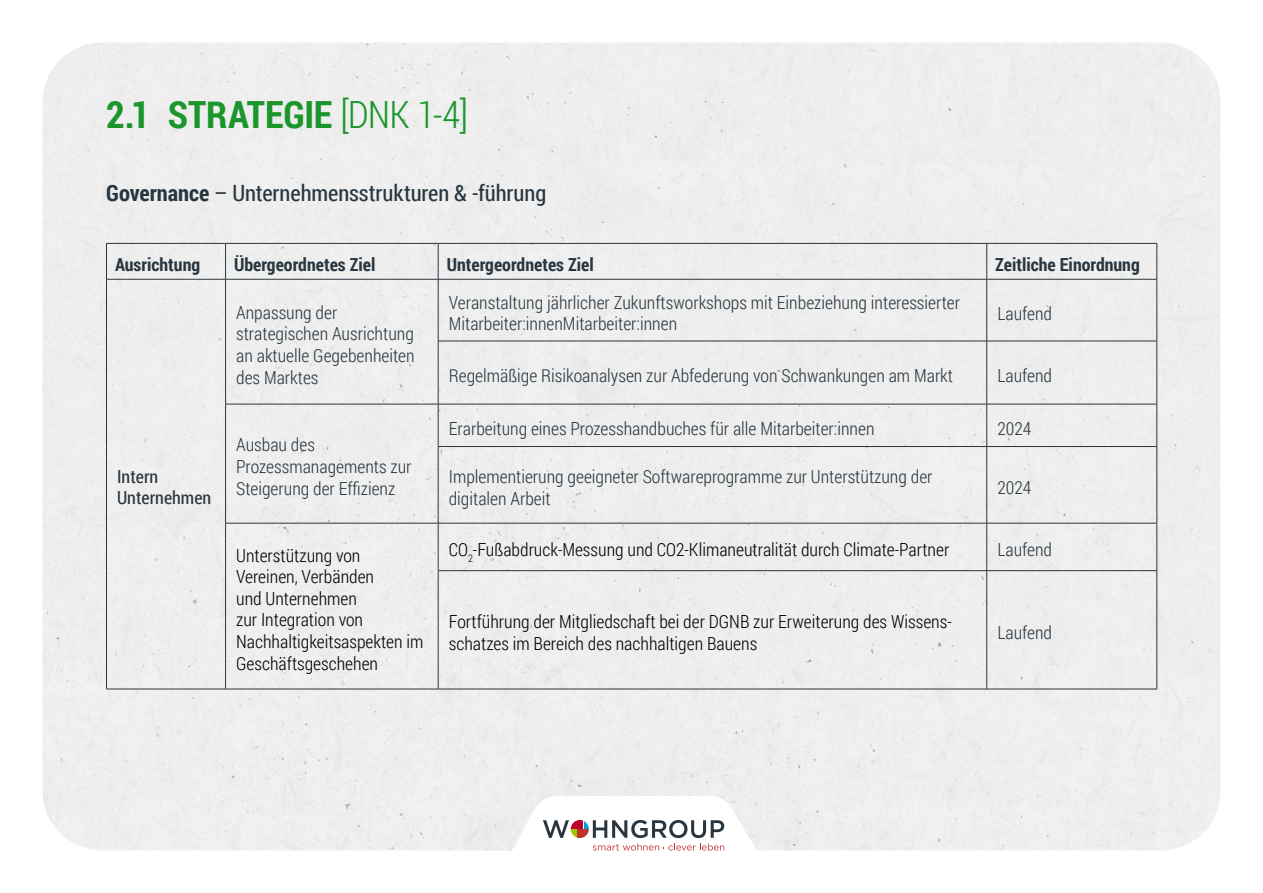
<style>
.page{position:relative;width:1263px;height:893px;background:#fff}
.page>*{position:absolute;margin:0;border:0;box-sizing:border-box;transform-origin:0 0}
.t1{font:700 37.5px "Roboto Condensed";letter-spacing:-.005em;color:#1a962b}
.t2{font:22.5px "Roboto Condensed";letter-spacing:-.005em;color:#29363f}
.t3{font:300 18px/21.6px "Roboto Condensed";color:#29363f}
.t4{font:300 18px/21.6px "Roboto Condensed";color:#000}
.t5{font:700 18px "Roboto Condensed";color:#29363f}
.t6{font:18px/21.6px "Roboto Condensed";color:#29363f}
.s1{font-weight:300}
.s2{font-weight:700}
</style>
<div class="page">
<div style="left:43px;top:43px;width:1177px;height:807px;background:#eee"></div>
<svg style="left:459px;top:796px;width:357px;height:55px"></svg>
<div style="left:571px;top:820px;width:12px;height:8px;background:#bc012f"></div>
<svg style="left:584px;top:820px;width:5px;height:8px"></svg>
<svg style="left:571px;top:829px;width:5px;height:9px"></svg>
<div style="left:577px;top:829px;width:12px;height:9px;background:#c0322d"></div>
<hr style="left:106px;top:244px;width:1px;height:35px;background:#29363f">
<hr style="left:106px;top:243px;width:120px;height:1px;background:#29363f">
<hr style="left:226px;top:243px;width:212px;height:1px;background:#29363f">
<hr style="left:225px;top:244px;width:1px;height:35px;background:#29363f">
<hr style="left:438px;top:244px;width:1px;height:35px;background:#29363f">
<hr style="left:438px;top:243px;width:549px;height:1px;background:#29363f">
<hr style="left:987px;top:243px;width:170px;height:1px;background:#29363f">
<hr style="left:986px;top:244px;width:1px;height:35px;background:#29363f">
<hr style="left:1156px;top:244px;width:1px;height:35px;background:#29363f">
<hr style="left:106px;top:279px;width:1px;height:62px;background:#29363f">
<hr style="left:106px;top:341px;width:1px;height:63px;background:#29363f">
<hr style="left:106px;top:404px;width:1px;height:42px;background:#29363f">
<hr style="left:106px;top:446px;width:1px;height:77px;background:#29363f">
<hr style="left:106px;top:523px;width:1px;height:48px;background:#29363f">
<hr style="left:106px;top:571px;width:1px;height:118px;background:#29363f">
<hr style="left:106px;top:279px;width:120px;height:1px;background:#29363f">
<hr style="left:225px;top:279px;width:1px;height:62px;background:#29363f">
<hr style="left:225px;top:341px;width:1px;height:63px;background:#29363f">
<hr style="left:226px;top:279px;width:212px;height:1px;background:#29363f">
<hr style="left:438px;top:279px;width:1px;height:62px;background:#29363f">
<hr style="left:438px;top:341px;width:1px;height:63px;background:#29363f">
<hr style="left:438px;top:279px;width:549px;height:1px;background:#29363f">
<hr style="left:987px;top:279px;width:170px;height:1px;background:#29363f">
<hr style="left:986px;top:279px;width:1px;height:62px;background:#29363f">
<hr style="left:1156px;top:279px;width:1px;height:62px;background:#29363f">
<hr style="left:986px;top:341px;width:1px;height:63px;background:#29363f">
<hr style="left:1156px;top:341px;width:1px;height:63px;background:#29363f">
<hr style="left:438px;top:341px;width:549px;height:1px;background:#29363f">
<hr style="left:987px;top:341px;width:170px;height:1px;background:#29363f">
<hr style="left:106px;top:689px;width:120px;height:1px;background:#29363f">
<hr style="left:225px;top:404px;width:1px;height:42px;background:#29363f">
<hr style="left:225px;top:446px;width:1px;height:77px;background:#29363f">
<hr style="left:225px;top:523px;width:1px;height:48px;background:#29363f">
<hr style="left:225px;top:571px;width:1px;height:118px;background:#29363f">
<hr style="left:225px;top:404px;width:213px;height:1px;background:#29363f">
<hr style="left:438px;top:404px;width:549px;height:1px;background:#29363f">
<hr style="left:987px;top:404px;width:170px;height:1px;background:#29363f">
<hr style="left:438px;top:404px;width:1px;height:42px;background:#29363f">
<hr style="left:986px;top:404px;width:1px;height:42px;background:#29363f">
<hr style="left:1156px;top:404px;width:1px;height:42px;background:#29363f">
<hr style="left:438px;top:447px;width:1px;height:76px;background:#29363f">
<hr style="left:986px;top:447px;width:1px;height:76px;background:#29363f">
<hr style="left:1156px;top:447px;width:1px;height:76px;background:#29363f">
<hr style="left:438px;top:523px;width:1px;height:47px;background:#29363f">
<hr style="left:986px;top:523px;width:1px;height:47px;background:#29363f">
<hr style="left:1156px;top:523px;width:1px;height:47px;background:#29363f">
<hr style="left:438px;top:571px;width:1px;height:118px;background:#29363f">
<hr style="left:986px;top:571px;width:1px;height:118px;background:#29363f">
<hr style="left:1156px;top:571px;width:1px;height:118px;background:#29363f">
<hr style="left:438px;top:446px;width:549px;height:1px;background:#29363f">
<hr style="left:987px;top:446px;width:170px;height:1px;background:#29363f">
<hr style="left:225px;top:523px;width:213px;height:1px;background:#29363f">
<hr style="left:438px;top:523px;width:549px;height:1px;background:#29363f">
<hr style="left:987px;top:523px;width:170px;height:1px;background:#29363f">
<hr style="left:438px;top:570px;width:549px;height:1px;background:#29363f">
<hr style="left:987px;top:570px;width:170px;height:1px;background:#29363f">
<hr style="left:226px;top:689px;width:212px;height:1px;background:#29363f">
<hr style="left:438px;top:689px;width:549px;height:1px;background:#29363f">
<hr style="left:987px;top:689px;width:170px;height:1px;background:#29363f">
<h1 class="t1" style="left:106px;top:88px;width:363px">2.1 STRATEGIE <span class="s1">[DNK 1-4]</span></h1>
<p class="t2" style="left:106px;top:177px;width:441px"><span class="s2">Governance</span> – Unternehmensstrukturen &amp; -führung</p>
<p class="t5" style="left:115px;top:252px;width:87px">Ausrichtung</p>
<p class="t5" style="left:234px;top:252px;width:143px">Übergeordnetes Ziel</p>
<p class="t5" style="left:447px;top:252px;width:149px">Untergeordnetes Ziel</p>
<p class="t5" style="left:995px;top:252px;width:146px">Zeitliche Einordnung</p>
<p class="t6" style="left:117px;top:465px;width:96px">Intern<br>Unternehmen</p>
<p class="t3" style="left:236px;top:301px;width:180px">Anpassung der strategischen Ausrichtung an aktuelle Gegebenheiten des Marktes</p>
<p class="t3" style="left:449px;top:291px;width:513px">Veranstaltung jährlicher Zukunftsworkshops mit Einbeziehung interessierter<br>Mitarbeiter:innenMitarbeiter:innen</p>
<p class="t3" style="left:997px;top:302px;width:56px">Laufend</p>
<p class="t3" style="left:449px;top:364px;width:506px">Regelmäßige Risikoanalysen zur Abfederung von Schwankungen am Markt</p>
<p class="t3" style="left:997px;top:364px;width:56px">Laufend</p>
<p class="t3" style="left:236px;top:434px;width:177px">Ausbau des<br>Prozessmanagements zur<br>Steigerung der Effizienz</p>
<p class="t3" style="left:449px;top:417px;width:427px">Erarbeitung eines Prozesshandbuches für alle Mitarbeiter:innen</p>
<p class="t3" style="left:997px;top:417px;width:36px">2024</p>
<p class="t3" style="left:449px;top:466px;width:485px">Implementierung geeigneter Softwareprogramme zur Unterstützung der digitalen Arbeit</p>
<p class="t3" style="left:997px;top:476px;width:36px">2024</p>
<p class="t4" style="left:236px;top:544px;width:189px">Unterstützung von<br>Vereinen, Verbänden<br>und Unternehmen<br>zur Integration von<br>Nachhaltigkeitsaspekten im<br>Geschäftsgeschehen</p>
<p class="t4" style="left:449px;top:538px;width:502px">CO<sub>2</sub>-Fußabdruck-Messung und CO2-Klimaneutralität durch Climate-Partner</p>
<p class="t3" style="left:997px;top:538px;width:56px">Laufend</p>
<p class="t4" style="left:449px;top:611px;width:504px">Fortführung der Mitgliedschaft bei der DGNB zur Erweiterung des Wissens&shy;schatzes im Bereich des nachhaltigen Bauens</p>
<p class="t3" style="left:997px;top:621px;width:56px">Laufend</p>
</div>
